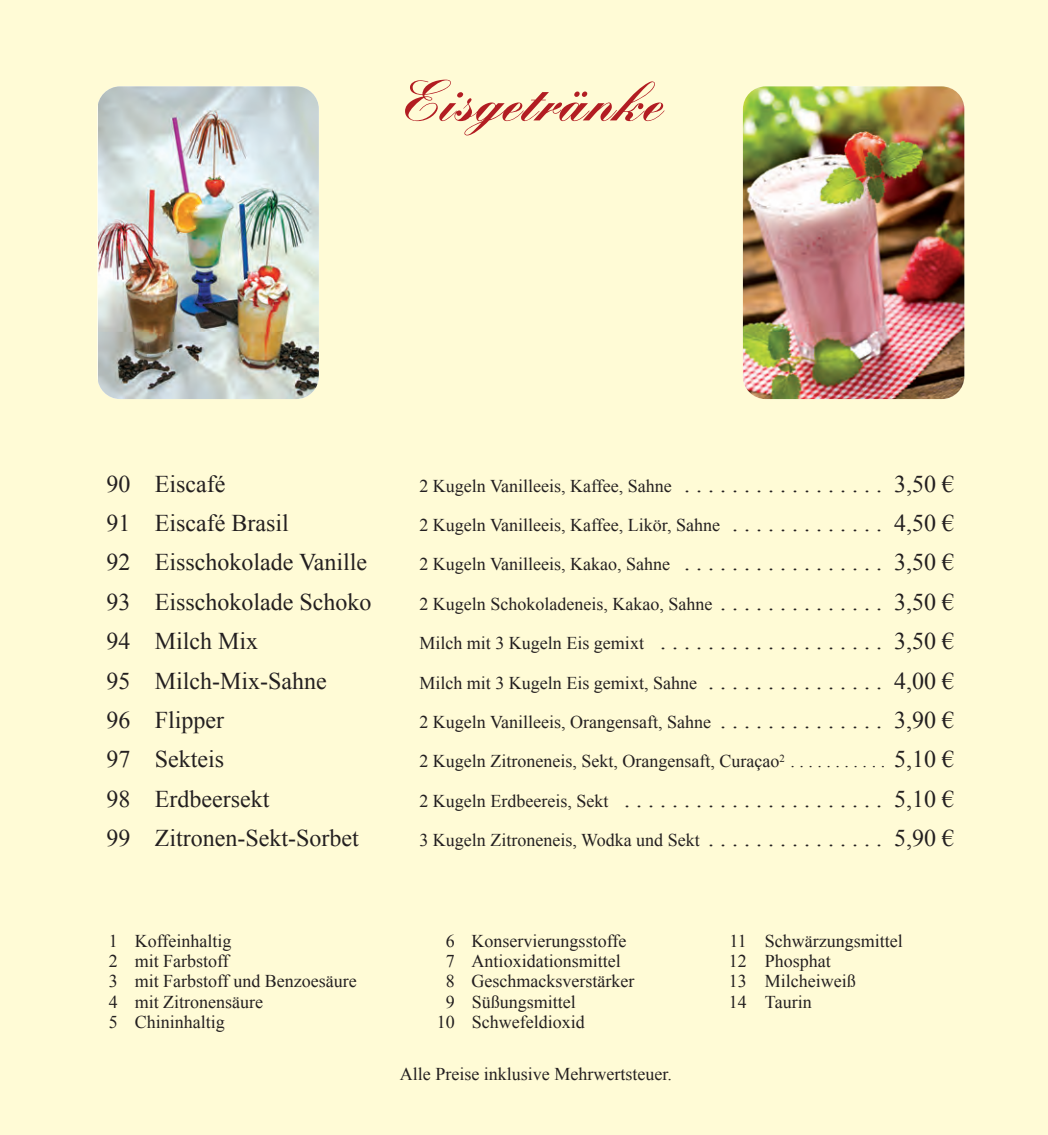
<style>
.page{position:relative;width:1048px;height:1135px;background:#fff}
.page>*{position:absolute;margin:0;border:0;box-sizing:border-box;transform-origin:0 0}
.t1{font:900 56px "Kuenstler Script";color:#b21d22}
.t2{font:24px "Times New Roman";color:#231f20}
.t3{font:18px "Times New Roman";color:#231f20}
.s1{font-size:24px}
.s2{font-size:18px}
</style>
<div class="page">
<div style="left:0;top:0;width:1048px;height:1134px;background:#fffbd6"></div>
<img style="left:98px;top:86px;width:221px;height:313px;border-radius:23px">
<img style="left:743px;top:86px;width:221px;height:313px;border-radius:23px">
<h1 class="t1" style="left:399px;top:65px;width:265px">Eisgetränke</h1>
<h2 class="t2" style="left:106px;top:467px;width:120px">90 Eiscafé</h2>
<p class="t3" style="left:419px;top:473px;width:536px">2 Kugeln Vanilleeis, Kaffee, Sahne <span class="s1">. . . . . . . . . . . . . . . . . 3,50 €</span></p>
<h2 class="t2" style="left:106px;top:507px;width:184px">91 Eiscafé Brasil</h2>
<p class="t3" style="left:419px;top:513px;width:536px">2 Kugeln Vanilleeis, Kaffee, Likör, Sahne <span class="s1">. . . . . . . . . . . . . 4,50 €</span></p>
<h2 class="t2" style="left:106px;top:546px;width:262px">92 Eisschokolade Vanille</h2>
<p class="t3" style="left:419px;top:552px;width:536px">2 Kugeln Vanilleeis, Kakao, Sahne <span class="s1">. . . . . . . . . . . . . . . . . 3,50 €</span></p>
<h2 class="t2" style="left:106px;top:585px;width:267px">93 Eisschokolade Schoko</h2>
<p class="t3" style="left:419px;top:591px;width:536px">2 Kugeln Schokoladeneis, Kakao, Sahne <span class="s1">. . . . . . . . . . . . . . 3,50 €</span></p>
<h2 class="t2" style="left:106px;top:625px;width:153px">94 Milch Mix</h2>
<p class="t3" style="left:419px;top:631px;width:536px">Milch mit 3 Kugeln Eis gemixt <span class="s1">. . . . . . . . . . . . . . . . . . . 3,50 €</span></p>
<h2 class="t2" style="left:106px;top:664px;width:222px">95 Milch-Mix-Sahne</h2>
<p class="t3" style="left:419px;top:670px;width:536px">Milch mit 3 Kugeln Eis gemixt, Sahne <span class="s1">. . . . . . . . . . . . . . . 4,00 €</span></p>
<h2 class="t2" style="left:106px;top:703px;width:119px">96 Flipper</h2>
<p class="t3" style="left:419px;top:709px;width:536px">2 Kugeln Vanilleeis, Orangensaft, Sahne <span class="s1">. . . . . . . . . . . . . . 3,90 €</span></p>
<h2 class="t2" style="left:106px;top:743px;width:119px">97 Sekteis</h2>
<p class="t3" style="left:419px;top:749px;width:536px">2 Kugeln Zitroneneis, Sekt, Orangensaft, Curaçao<sup>2</sup> . . . . . . . . . . . <span class="s1">5,10 €</span></p>
<h2 class="t2" style="left:106px;top:782px;width:164px">98 Erdbeersekt</h2>
<h2 class="t2" style="left:419px;top:782px;width:536px"><span class="s2">2 Kugeln Erdbeereis, Sekt</span> . . . . . . . . . . . . . . . . . . . . . . 5,10 €</h2>
<h2 class="t2" style="left:106px;top:821px;width:254px">99 Zitronen-Sekt-Sorbet</h2>
<p class="t3" style="left:419px;top:827px;width:536px">3 Kugeln Zitroneneis, Wodka und Sekt <span class="s1">. . . . . . . . . . . . . . . 5,90 €</span></p>
<p class="t3" style="left:109px;top:929px;width:124px">1 Koffeinhaltig</p>
<p class="t3" style="left:446px;top:929px;width:182px">6 Konservierungsstoffe</p>
<p class="t3" style="left:729px;top:929px;width:175px">11 Schwärzungsmittel</p>
<p class="t3" style="left:109px;top:949px;width:122px">2 mit Farbstoff</p>
<p class="t3" style="left:446px;top:949px;width:176px">7 Antioxidationsmittel</p>
<p class="t3" style="left:729px;top:949px;width:104px">12 Phosphat</p>
<p class="t3" style="left:109px;top:969px;width:250px">3 mit Farbstoff und Benzoesäure</p>
<p class="t3" style="left:446px;top:969px;width:190px">8 Geschmacksverstärker</p>
<p class="t3" style="left:729px;top:969px;width:128px">13 Milcheiweiß</p>
<p class="t3" style="left:109px;top:989px;width:156px">4 mit Zitronensäure</p>
<p class="t3" style="left:446px;top:989px;width:131px">9 Süßungsmittel</p>
<p class="t3" style="left:729px;top:989px;width:84px">14 Taurin</p>
<p class="t3" style="left:109px;top:1009px;width:118px">5 Chininhaltig</p>
<p class="t3" style="left:437px;top:1009px;width:149px">10 Schwefeldioxid</p>
<p class="t3" style="left:400px;top:1061px;width:273px">Alle Preise inklusive Mehrwertsteuer.</p>
</div>
